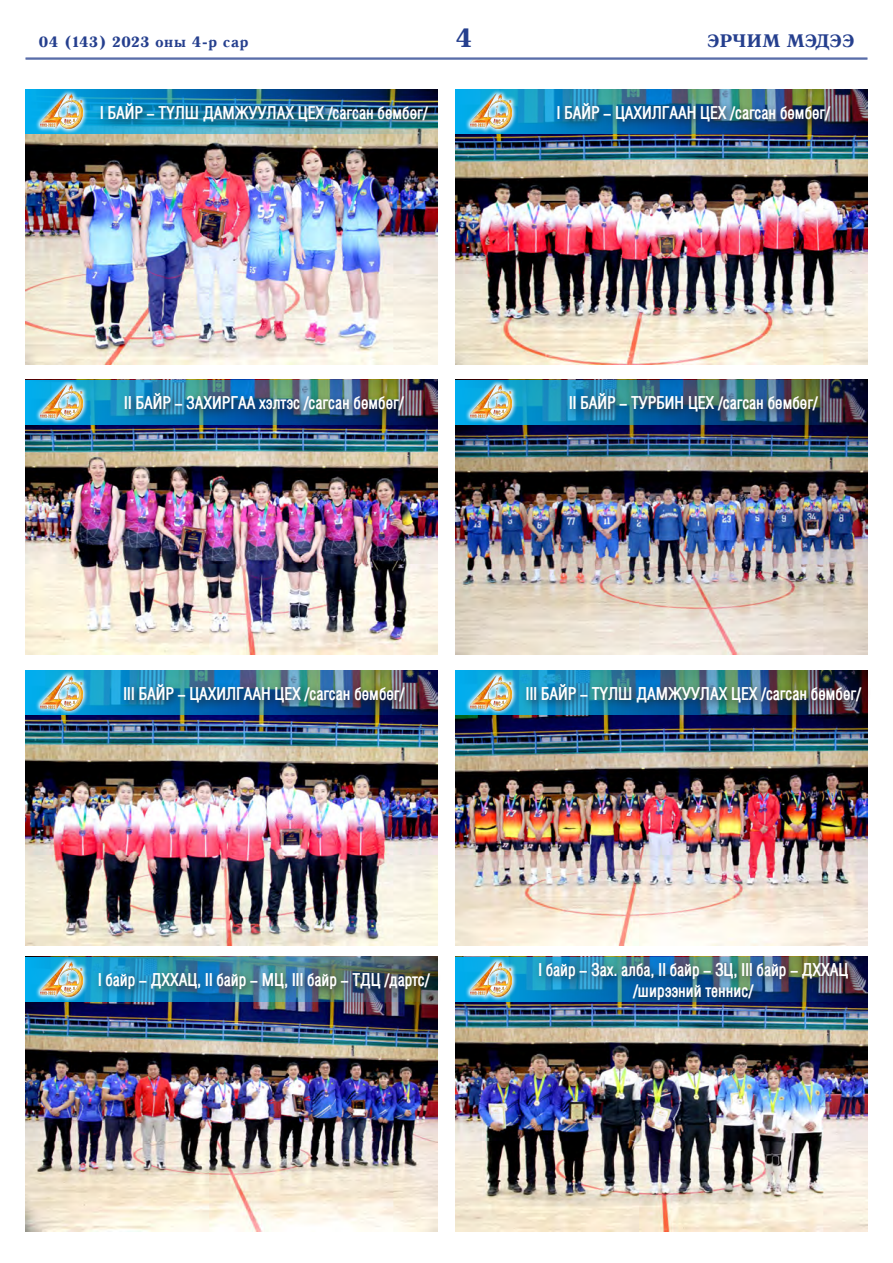
<style>
.page{position:relative;width:893px;height:1263px;background:#fff}
.page>*{position:absolute;margin:0;border:0;box-sizing:border-box;transform-origin:0 0}
.t1{font:700 27px "Mogul Antiqua";color:#253f8e}
.t2{font:700 18.45px "Mogul Antiqua";color:#253f8e}
.t3{font:700 18px "Mogul Helios";color:#fff}
.t4{font:700 15.3px "Mogul Antiqua";color:#253f8e}
</style>
<div class="page">
<hr style="left:26px;top:58px;width:841px;height:1px;background:#253f8e">
<hr style="left:26px;top:59px;width:841px;height:1px;background:#253f8e">
<img style="left:455px;top:1001px;width:412px;height:231px">
<img style="left:26px;top:1001px;width:412px;height:231px">
<img style="left:455px;top:134px;width:412px;height:230px">
<img style="left:26px;top:715px;width:412px;height:230px">
<img style="left:26px;top:424px;width:412px;height:231px">
<img style="left:26px;top:134px;width:412px;height:230px">
<img style="left:455px;top:715px;width:412px;height:230px">
<img style="left:455px;top:424px;width:412px;height:231px">
<svg style="left:26px;top:89px;width:412px;height:45px;background:#166c9e"></svg>
<div style="left:96px;top:98px;width:343px;height:34px;background:#231f20;opacity:.75"></div>
<svg style="left:35px;top:89px;width:53px;height:45px"></svg>
<img style="left:41px;top:94px;width:41px;height:35px">
<img style="left:26px;top:380px;width:412px;height:44px">
<div style="left:120px;top:389px;width:294px;height:32px;background:#231f20;opacity:.75"></div>
<svg style="left:35px;top:380px;width:53px;height:45px"></svg>
<img style="left:41px;top:385px;width:41px;height:34px">
<img style="left:26px;top:670px;width:412px;height:45px">
<div style="left:119px;top:680px;width:296px;height:33px;background:#231f20;opacity:.75"></div>
<svg style="left:35px;top:670px;width:53px;height:45px"></svg>
<img style="left:41px;top:675px;width:41px;height:35px">
<img style="left:455px;top:89px;width:412px;height:45px">
<div style="left:553px;top:98px;width:288px;height:34px;background:#231f20;opacity:.75"></div>
<svg style="left:465px;top:89px;width:53px;height:45px"></svg>
<img style="left:470px;top:94px;width:42px;height:35px">
<img style="left:455px;top:380px;width:412px;height:44px">
<div style="left:565px;top:389px;width:264px;height:33px;background:#231f20;opacity:.75"></div>
<svg style="left:465px;top:380px;width:53px;height:45px"></svg>
<img style="left:470px;top:385px;width:42px;height:34px">
<img style="left:455px;top:670px;width:412px;height:45px">
<div style="left:522px;top:680px;width:350px;height:33px;background:#231f20;opacity:.75"></div>
<svg style="left:465px;top:670px;width:53px;height:45px"></svg>
<img style="left:470px;top:675px;width:42px;height:35px">
<img style="left:26px;top:957px;width:412px;height:44px">
<div style="left:94px;top:968px;width:347px;height:31px;background:#231f20;opacity:.75"></div>
<svg style="left:35px;top:957px;width:53px;height:44px"></svg>
<img style="left:41px;top:961px;width:41px;height:35px">
<svg style="left:455px;top:957px;width:412px;height:44px;background:#187faf"></svg>
<div style="left:534px;top:958px;width:324px;height:52px;background:#231f20;opacity:.75"></div>
<svg style="left:465px;top:957px;width:53px;height:44px"></svg>
<img style="left:470px;top:961px;width:42px;height:35px">
<p class="t4" style="left:39px;top:34px;width:212px">04 (143) 2023 оны 4-р сар</p>
<h1 class="t1" style="left:455px;top:24px;width:19px">4</h1>
<p class="t2" style="left:707px;top:31px;width:149px">ЭРЧИМ МЭДЭЭ</p>
<p class="t3" style="left:100px;top:103px;width:329px">I БАЙР - ТҮЛШ ДАМЖУУЛАХ ЦЕХ /сагсан бөмбөг/</p>
<p class="t3" style="left:124px;top:393px;width:281px">II БАЙР - ЗАХИРГАА хэлтэс /сагсан бөмбөг/</p>
<p class="t3" style="left:557px;top:103px;width:275px">I БАЙР - ЦАХИЛГААН ЦЕХ /сагсан бөмбөг/</p>
<p class="t3" style="left:569px;top:393px;width:250px">II БАЙР - ТУРБИН ЦЕХ /сагсан бөмбөг/</p>
<p class="t3" style="left:123px;top:684px;width:283px">III БАЙР - ЦАХИЛГААН ЦЕХ /сагсан бөмбөг/</p>
<p class="t3" style="left:526px;top:684px;width:337px">III БАЙР - ТҮЛШ ДАМЖУУЛАХ ЦЕХ /сагсан бөмбөг/</p>
<p class="t3" style="left:98px;top:970px;width:333px">I байр - ДХХАЦ, II байр - МЦ, III байр - ТДЦ /дартс/</p>
<p class="t3" style="left:538px;top:960px;width:312px">I байр - Зах. алба, II байр - ЗЦ, III байр - ДХХАЦ</p>
<p class="t3" style="left:633px;top:981px;width:122px">/ширээний теннис/</p>
</div>
